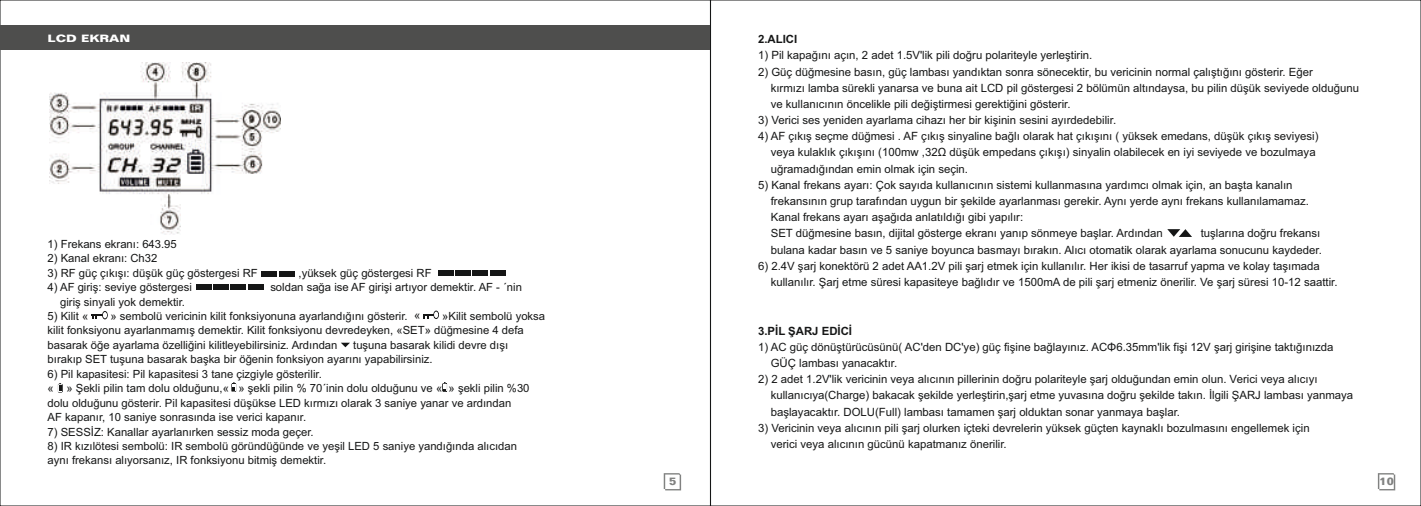
<style>
.page{position:relative;width:1421px;height:506px;background:#fff}
.page>*{position:absolute;margin:0;border:0;box-sizing:border-box;transform-origin:0 0}
.t1{font:11.38px/16.3px "Arial";color:#151616}
.t2{font:700 11.38px "Arial";color:#151616}
.t3{font:11.2px/14.3px "Arial";color:#151616}
.t4{font:700 11.03px "Folio BT";color:#818281}
.t5{font:700 10.33px "Folio BT";color:#fff;scale:1.24 1}
</style>
<div class="page">
<svg style="left:663px;top:473px;width:18px;height:17px"></svg>
<div style="left:0;top:26px;width:710px;height:24px;background:#4e4e4d"></div>
<img style="left:50px;top:62px;width:231px;height:173px">
<div style="left:262px;top:271px;width:15px;height:6px;background:#151616"></div>
<div style="left:279px;top:271px;width:15px;height:6px;background:#151616"></div>
<div style="left:473px;top:271px;width:15px;height:5px;background:#151616"></div>
<div style="left:490px;top:271px;width:15px;height:5px;background:#151616"></div>
<div style="left:438px;top:271px;width:16px;height:5px;background:#151616"></div>
<div style="left:456px;top:271px;width:15px;height:5px;background:#151616"></div>
<div style="left:231px;top:284px;width:15px;height:6px;background:#151616"></div>
<div style="left:248px;top:284px;width:15px;height:6px;background:#151616"></div>
<div style="left:196px;top:284px;width:16px;height:6px;background:#151616"></div>
<div style="left:214px;top:284px;width:15px;height:6px;background:#151616"></div>
<svg style="left:92px;top:311px;width:16px;height:8px"></svg>
<svg style="left:423px;top:311px;width:16px;height:8px"></svg>
<svg style="left:341px;top:343px;width:9px;height:4px"></svg>
<svg style="left:58px;top:383px;width:4px;height:9px"></svg>
<svg style="left:232px;top:383px;width:4px;height:9px"></svg>
<svg style="left:442px;top:383px;width:5px;height:8px"></svg>
<svg style="left:443px;top:382px;width:3px;height:8px"></svg>
<svg style="left:1377px;top:473px;width:18px;height:17px"></svg>
<svg style="left:1167px;top:229px;width:24px;height:8px"></svg>
<p class="t5" style="left:48px;top:35px;width:68px">LCD EKRAN</p>
<p class="t3" style="left:48px;top:238px;width:131px">1) Frekans ekranı: 643.95</p>
<p class="t3" style="left:48px;top:252px;width:111px">2) Kanal ekranı: Ch32</p>
<p class="t3" style="left:48px;top:267px;width:212px">3) RF güç çıkışı: düşük güç göstergesi RF</p>
<p class="t3" style="left:298px;top:267px;width:134px">,yüksek güç göstergesi RF</p>
<p class="t3" style="left:48px;top:281px;width:146px">4) AF giriş: seviye göstergesi</p>
<p class="t3" style="left:270px;top:281px;width:253px">soldan sağa ise AF girişi artıyor demektir. AF - ´nin</p>
<p class="t3" style="left:60px;top:296px;width:126px">giriş sinyali yok demektir.</p>
<p class="t3" style="left:48px;top:310px;width:42px">5) Kilit «</p>
<p class="t3" style="left:110px;top:310px;width:299px">» sembolü vericinin kilit fonksiyonuna ayarlandığını gösterir.</p>
<p class="t3" style="left:48px;top:310px;width:499px;text-indent:394px">»Kilit sembolü yoksa kilit fonksiyonu ayarlanmamış demektir. Kilit fonksiyonu devredeyken, «SET» düğmesine 4 defa basarak öğe ayarlama özelliğini kilitleyebilirsiniz. Ardından</p>
<p class="t3" style="left:414px;top:309px;width:8px">«</p>
<p class="t3" style="left:48px;top:339px;width:462px;text-indent:305px">tuşuna basarak kilidi devre dışı bırakıp SET tuşuna basarak başka bir öğenin fonksiyon ayarını yapabilirsiniz.</p>
<p class="t3" style="left:48px;top:368px;width:483px">6) Pil kapasitesi: Pil kapasitesi 3 tane çizgiyle gösterilir.<br>« » Şekli pilin tam dolu olduğunu,« » şekli pilin % 70´inin dolu olduğunu ve « » şekli pilin %30 dolu olduğunu gösterir. Pil kapasitesi düşükse LED kırmızı olarak 3 saniye yanar ve ardından<br>AF kapanır, 10 saniye sonrasında ise verici kapanır.</p>
<p class="t3" style="left:48px;top:425px;width:267px">7) SESSİZ: Kanallar ayarlanırken sessiz moda geçer.</p>
<p class="t3" style="left:48px;top:440px;width:471px">8) IR kızılötesi sembolü: IR sembolü göründüğünde ve yeşil LED 5 saniye yandığında alıcıdan aynı frekansı alıyorsanız, IR fonksiyonu bitmiş demektir.</p>
<p class="t4" style="left:669px;top:477px;width:9px">5</p>
<p class="t2" style="left:758px;top:35px;width:41px">2. ALICI</p>
<p class="t1" style="left:758px;top:48px;width:336px">1) Pil kapağını açın, 2 adet 1.5V'lik pili doğru polariteyle yerleştirin.</p>
<p class="t1" style="left:770px;top:64px;width:589px;text-indent:-13px">2) Güç düğmesine basın, güç lambası yandıktan sonra sönecektir, bu vericinin normal çalıştığını gösterir. Eğer<br>kırmızı lamba sürekli yanarsa ve buna ait LCD pil göstergesi 2 bölümün altındaysa, bu pilin düşük seviyede olduğunu ve kullanıcının öncelikle pili değiştirmesi gerektiğini gösterir.</p>
<p class="t1" style="left:758px;top:113px;width:359px">3) Verici ses yeniden ayarlama cihazı her bir kişinin sesini ayırdedebilir.</p>
<p class="t1" style="left:770px;top:129px;width:549px;text-indent:-13px">4) AF çıkış seçme düğmesi . AF çıkış sinyaline bağlı olarak hat çıkışını ( yüksek emedans, düşük çıkış seviyesi) veya kulaklık çıkışını (100mw ,32Ω düşük empedans çıkışı) sinyalin olabilecek en iyi seviyede ve bozulmaya uğramadığından emin olmak için seçin.</p>
<p class="t1" style="left:770px;top:178px;width:539px;text-indent:-13px">5) Kanal frekans ayarı: Çok sayıda kullanıcının sistemi kullanmasına yardımcı olmak için, an başta kanalın frekansının grup tarafından uygun bir şekilde ayarlanması gerekir. Aynı yerde aynı frekans kullanılamamaz.<br>Kanal frekans ayarı aşağıda anlatıldığı gibi yapılır:<br>SET düğmesine basın, dijital gösterge ekranı yanıp sönmeye başlar. Ardından</p>
<p class="t1" style="left:770px;top:226px;width:552px;text-align:right">tuşlarına doğru frekansı<br>bulana kadar basın ve 5 saniye boyunca basmayı bırakın. Alıcı otomatik olarak ayarlama sonucunu kaydeder.</p>
<p class="t1" style="left:770px;top:259px;width:568px;text-indent:-13px">6) 2.4V şarj konektörü 2 adet AA1.2V pili şarj etmek için kullanılır. Her ikisi de tasarruf yapma ve kolay taşımada kullanılır. Şarj etme süresi kapasiteye bağlıdır ve 1500mA de pili şarj etmeniz önerilir. Ve şarj süresi 10-12 saattir.</p>
<p class="t2" style="left:758px;top:326px;width:95px">3. PİL ŞARJ EDİCİ</p>
<p class="t1" style="left:770px;top:340px;width:564px;text-indent:-13px">1) AC güç dönüştürücüsünü( AC'den DC'ye) güç fişine bağlayınız. ACΦ6.35mm'lik fişi 12V şarj girişine taktığınızda<br>GÜÇ lambası yanacaktır.</p>
<p class="t1" style="left:770px;top:372px;width:584px;text-indent:-13px">2) 2 adet 1.2V'lik vericinin veya alıcının pillerinin doğru polariteyle şarj olduğundan emin olun. Verici veya alıcıyı kullanıcıya(Charge) bakacak şekilde yerleştirin,şarj etme yuvasına doğru şekilde takın. İlgili ŞARJ lambası yanmaya başlayacaktır. DOLU(Full) lambası tamamen şarj olduktan sonar yanmaya başlar.</p>
<p class="t1" style="left:770px;top:421px;width:540px;text-indent:-13px">3) Vericinin veya alıcının pili şarj olurken içteki devrelerin yüksek güçten kaynaklı bozulmasını engellemek için verici veya alıcının gücünü kapatmanız önerilir.</p>
<p class="t4" style="left:1379px;top:477px;width:16px">10</p>
</div>
